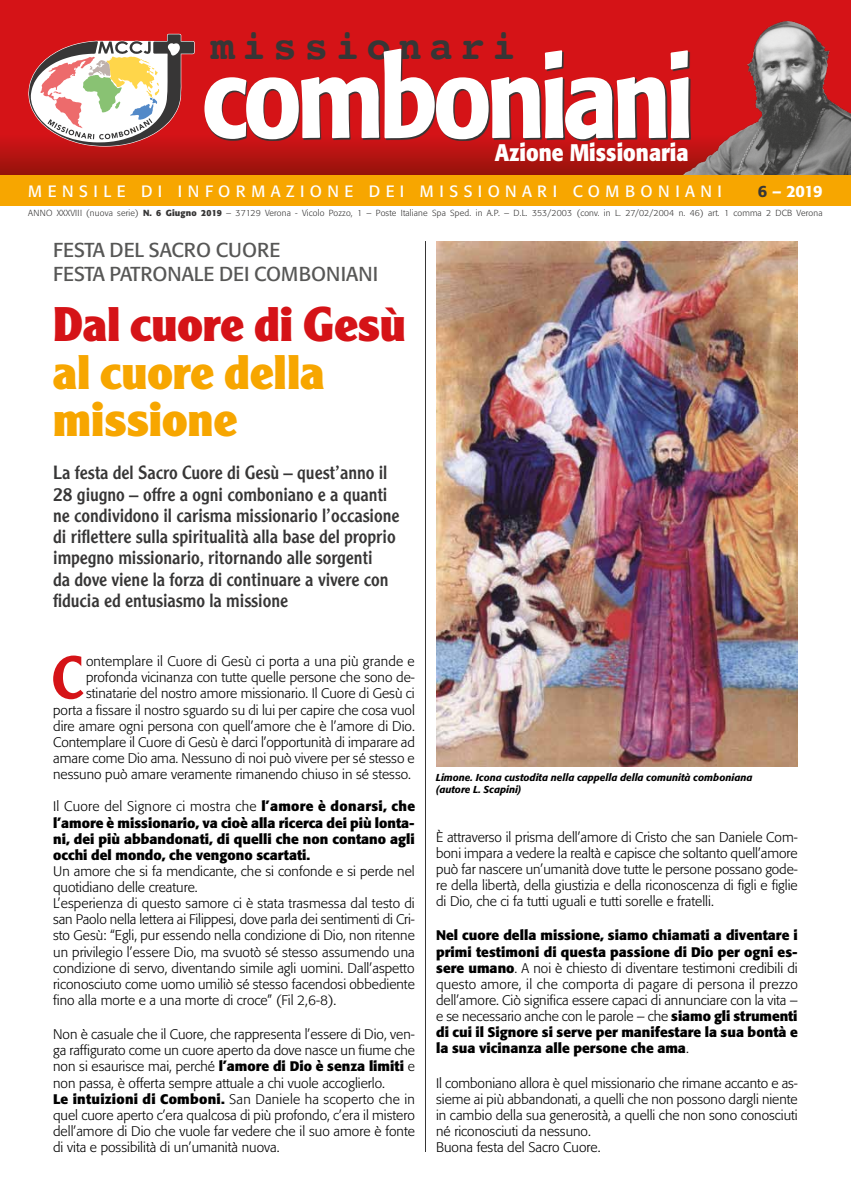
<style>
.page{position:relative;width:851px;height:1191px;background:#fff}
.page>*{position:absolute;margin:0;border:0;box-sizing:border-box;transform-origin:0 0}
.t1{font:500 111.88px "Formata";letter-spacing:-.06em;color:#fff;scale:.88 1}
.t2{font:500 58.88px "Clearface Gothic LH";color:#d51317}
.t3{font:900 47.5px/47.5px "Clearface Gothic LH";letter-spacing:.005em;color:#f7a600}
.t4{font:900 47.5px "Clearface Gothic LH";letter-spacing:.005em;color:#d51317}
.t5{font:700 40px "Courier";letter-spacing:.18em;color:#373636}
.t6{font:700 23.75px "Formata";color:#fff;scale:.88 1}
.t7{font:20px/23.8px "Formata";color:#575756}
.t8{font:18.75px/21.2px "Clearface Gothic LH";color:#373636}
.t9{font:16.25px "Formata";letter-spacing:.33em;color:#fff}
.t10{font:500 16.25px "Formata";color:#fff}
.t11{font:300 13.75px/16.1px "Formata";color:#000}
.t12{font:700 13.75px/16.1px "Formata";color:#000;text-align:justify}
.t13{font:italic 500 10px/12px "Formata";color:#000}
.t14{font:300 8.75px "Formata";letter-spacing:.02em;color:#373636}
.s1{color:#373636}
.s2{font-weight:700}
.s3{font-weight:300}
</style>
<div class="page">
<svg style="left:0;top:0;width:850px;height:175px;background:#c61314"></svg>
<div style="left:0;top:175px;width:850px;height:30px;background:#f7a600"></div>
<img style="left:682px;top:15px;width:168px;height:160px">
<svg style="left:206px;top:50px;width:484px;height:91px;background:#8b2325"></svg>
<svg style="left:28px;top:34px;width:167px;height:113px"></svg>
<img style="left:436px;top:241px;width:361px;height:525px">
<hr style="left:425px;top:241px;width:1px;height:911px;background:#373636">
<h3 class="t5" style="left:211px;top:14px;width:306px">missionari</h3>
<h1 class="t1" style="left:201px;top:30px;width:562px">comboniani</h1>
<h3 class="t6" style="left:494px;top:138px;width:222px">Azione Missionaria</h3>
<p class="t9" style="left:28px;top:181px;width:695px">MENSILE DI INFORMAZIONE DEI MISSIONARI COMBONIANI</p>
<p class="t10" style="left:757px;top:181px;width:66px"><span class="s1">6</span> – 2019</p>
<p class="t14" style="left:28px;top:208px;width:795px">ANNO XXXVIII (nuova serie) <span class="s2">N. 6 Giugno 2019</span> – 37129 Verona - Vicolo Pozzo, 1 – Poste Italiane Spa Sped. in A.P. – D.L. 353/2003 (conv. in L. 27/02/2004 n. 46) art. 1 comma 2 DCB Verona</p>
<h3 class="t7" style="left:53px;top:238px;width:326px">FESTA DEL SACRO CUORE<br>FESTA PATRONALE DEI COMBONIANI</h3>
<h3 class="t4" style="left:53px;top:295px;width:354px">Dal cuore di Gesù</h3>
<h3 class="t3" style="left:53px;top:348px;width:272px">al cuore della missione</h3>
<p class="t8" style="left:53px;top:462px;width:348px">La festa del Sacro Cuore di Gesù – quest’anno il 28 giugno – offre a ogni comboniano e a quanti ne condividono il carisma missionario l’occasione di riflettere sulla spiritualità alla base del proprio impegno missionario, ritornando alle sorgenti<br>da dove viene la forza di continuare a vivere con fiducia ed entusiasmo la missione</p>
<p class="t11" style="left:53px;top:653px;width:363px;text-align:right">ontemplare il Cuore di Gesù ci porta a una più grande e profonda vicinanza con tutte quelle persone che sono de&shy;stinatarie del nostro amore missionario. Il Cuore di Gesù ci<br>porta a fissare il nostro sguardo su di lui per capire che cosa vuol dire amare ogni persona con quell’amore che è l’amore di Dio.<br>Contemplare il Cuore di Gesù è darci l’opportunità di imparare ad amare come Dio ama. Nessuno di noi può vivere per sé stesso e nessuno può amare veramente rimanendo chiuso in sé stesso.</p>
<p class="t12" style="left:53px;top:798px;width:363px"><span class="s3">Il Cuore del Signore ci mostra che</span> l’amore è donarsi, che l’amore è missionario, va cioè alla ricerca dei più lonta&shy;ni, dei più abbandonati, di quelli che non contano agli occhi del mondo, che vengono scartati.</p>
<p class="t11" style="left:53px;top:863px;width:363px">Un amore che si fa mendicante, che si confonde e si perde nel quotidiano delle creature.<br>L’esperienza di questo samore ci è stata trasmessa dal testo di san Paolo nella lettera ai Filippesi, dove parla dei sentimenti di Cri&shy;sto Gesù: “Egli, pur essendo nella condizione di Dio, non ritenne un privilegio l’essere Dio, ma svuotò sé stesso assumendo una condizione di servo, diventando simile agli uomini. Dall’aspetto riconosciuto come uomo umiliò sé stesso facendosi obbediente fino alla morte e a una morte di croce” (Fil 2,6-8).</p>
<p class="t11" style="left:53px;top:1026px;width:363px">Non è casuale che il Cuore, che rappresenta l’essere di Dio, ven&shy;ga raffigurato come un cuore aperto da dove nasce un fiume che non si esaurisce mai, perché <span class="s2">l’amore di Dio è senza limiti</span> e non passa, è offerta sempre attuale a chi vuole accoglierlo.<br><span class="s2">Le intuizioni di Comboni.</span> San Daniele ha scoperto che in quel cuore aperto c’era qualcosa di più profondo, c’era il mistero dell’amore di Dio che vuole far vedere che il suo amore è fonte di vita e possibilità di un’umanità nuova.</p>
<h2 class="t2" style="left:51px;top:641px;width:33px">C</h2>
<p class="t13" style="left:435px;top:771px;width:318px">Limone. Icona custodita nella cappella della comunità comboniana (autore L. Scapini)</p>
<p class="t11" style="left:436px;top:829px;width:363px;text-align:justify">È attraverso il prisma dell’amore di Cristo che san Daniele Com&shy;boni impara a vedere la realtà e capisce che soltanto quell’amore può far nascere un’umanità dove tutte le persone possano gode&shy;re della libertà, della giustizia e della riconoscenza di figli e figlie di Dio, che ci fa tutti uguali e tutti sorelle e fratelli.</p>
<p class="t12" style="left:436px;top:927px;width:363px">Nel cuore della missione, siamo chiamati a diventare i primi testimoni di questa passione di Dio per ogni es&shy;sere umano<span class="s3">. A noi è chiesto di diventare testimoni credibili di questo amore, il che comporta di pagare di persona il prezzo dell’amore. Ciò significa essere capaci di annunciare con la vita – e se necessario anche con le parole – che</span> siamo gli strumenti di cui il Signore si serve per manifestare la sua bontà e la sua vicinanza alle persone che ama<span class="s3">.</span></p>
<p class="t11" style="left:436px;top:1074px;width:363px">Il comboniano allora è quel missionario che rimane accanto e as&shy;sieme ai più abbandonati, a quelli che non possono dargli niente in cambio della sua generosità, a quelli che non sono conosciuti né riconosciuti da nessuno.<br>Buona festa del Sacro Cuore.</p>
</div>
